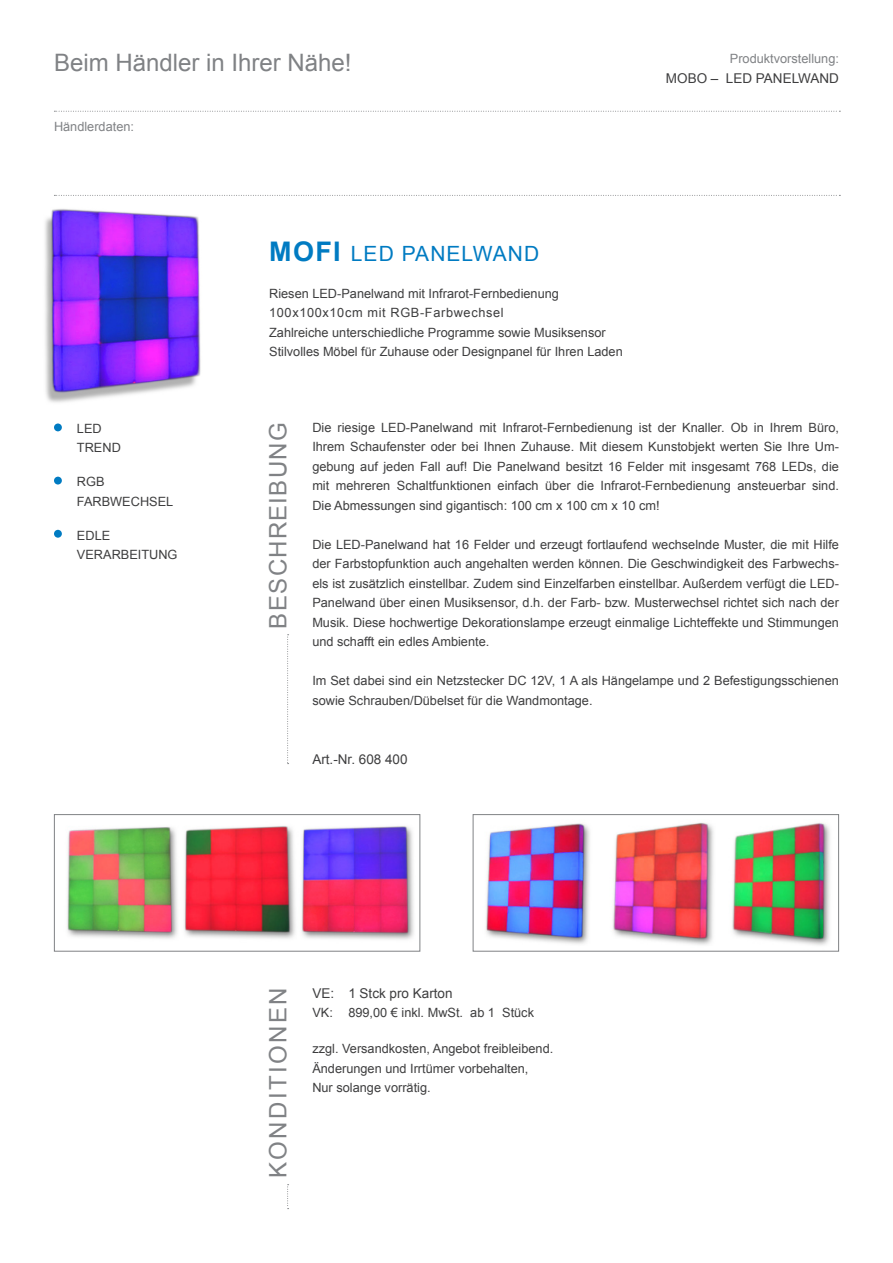
<style>
.page{position:relative;width:893px;height:1263px;background:#fff}
.page>*{position:absolute;margin:0;border:0;box-sizing:border-box;transform-origin:0 0}
.t1{font:24px "Arial";color:#808285}
.t2{font:24px "Arial";letter-spacing:.05em;color:#808285}
.t3{font:24px "Arial";letter-spacing:.1em;color:#808285}
.t4{font:21px "Arial";letter-spacing:.05em;color:#007bc2}
.t5{font:13.5px "Arial";color:#3e3e3f}
.t6{font:12.75px/19.5px "Arial";color:#3e3e3f}
.t7{font:12.75px "Arial";color:#808285}
.s1{font-weight:700;font-size:27px}
</style>
<div class="page">
<svg style="left:54px;top:195px;width:786px;height:1px"></svg>
<svg style="left:54px;top:111px;width:786px;height:1px"></svg>
<svg style="left:287px;top:634px;width:2px;height:130px"></svg>
<div style="left:54px;top:423px;width:8px;height:8px;background:#007bc2;border-radius:50%"></div>
<div style="left:54px;top:477px;width:8px;height:7px;background:#007bc2;border-radius:50%"></div>
<div style="left:54px;top:530px;width:8px;height:8px;background:#007bc2;border-radius:50%"></div>
<svg style="left:287px;top:1184px;width:2px;height:25px"></svg>
<img style="left:485px;top:822px;width:345px;height:124px">
<div style="left:473px;top:814px;width:366px;height:137px;border:1px solid #808285"></div>
<img style="left:45px;top:209px;width:156px;height:194px">
<img style="left:67px;top:826px;width:347px;height:114px">
<div style="left:54px;top:814px;width:366px;height:137px;border:1px solid #808285"></div>
<h1 class="t1" style="left:54px;top:47px;width:299px">Beim Händler in Ihrer Nähe!</h1>
<p class="t7" style="left:54px;top:118px;width:82px">Händlerdaten:</p>
<h2 class="t4" style="left:269px;top:240px;width:272px"><span class="s1">MOFI</span> LED PANELWAND</h2>
<p class="t6" style="left:269px;top:284px;width:355px">Riesen LED-Panelwand mit Infrarot-Fernbedienung 100x100x10cm mit RGB-Farbwechsel<br>Zahlreiche unterschiedliche Programme sowie Musiksensor Stilvolles Möbel für Zuhause oder Designpanel für Ihren Laden</p>
<p class="t7" style="left:730px;top:50px;width:111px">Produktvorstellung:</p>
<p class="t5" style="left:666px;top:69px;width:175px">MOBO – LED PANELWAND</p>
<p class="t6" style="left:77px;top:419px;width:45px">LED<br>TREND</p>
<p class="t6" style="left:77px;top:472px;width:98px">RGB<br>FARBWECHSEL</p>
<p class="t6" style="left:77px;top:526px;width:102px">EDLE<br>VERARBEITUNG</p>
<h1 class="t2" style="left:262px;top:629px;width:208px;rotate:-90deg">BESCHREIBUNG</h1>
<p class="t6" style="left:312px;top:418px;width:528px;text-align:justify">Die riesige LED-Panelwand mit Infrarot-Fernbedienung ist der Knaller. Ob in Ihrem Büro, Ihrem Schaufenster oder bei Ihnen Zuhause. Mit diesem Kunstobjekt werten Sie Ihre Um&shy;gebung auf jeden Fall auf! Die Panelwand besitzt 16 Felder mit insgesamt 768 LEDs, die mit mehreren Schaltfunktionen einfach über die Infrarot-Fernbedienung ansteuerbar sind.<br>Die Abmessungen sind gigantisch: 100 cm x 100 cm x 10 cm!</p>
<p class="t6" style="left:312px;top:535px;width:528px;text-align:justify">Die LED-Panelwand hat 16 Felder und erzeugt fortlaufend wechselnde Muster, die mit Hilfe der Farbstopfunktion auch angehalten werden können. Die Geschwindigkeit des Farbwechs&shy;els ist zusätzlich einstellbar. Zudem sind Einzelfarben einstellbar. Außerdem verfügt die LED-Panelwand über einen Musiksensor, d.h. der Farb- bzw. Musterwechsel richtet sich nach der Musik. Diese hochwertige Dekorationslampe erzeugt einmalige Lichteffekte und Stimmungen und schafft ein edles Ambiente.</p>
<p class="t6" style="left:312px;top:671px;width:528px">Im Set dabei sind ein Netzstecker DC 12V, 1 A als Hängelampe und 2 Befestigungsschienen sowie Schrauben/Dübelset für die Wandmontage.</p>
<p class="t5" style="left:312px;top:750px;width:97px">Art.-Nr. 608 400</p>
<h1 class="t3" style="left:262px;top:1178px;width:192px;rotate:-90deg">KONDITIONEN</h1>
<p class="t5" style="left:312px;top:984px;width:142px">VE: 1 Stck pro Karton</p>
<p class="t6" style="left:312px;top:1003px;width:223px">VK: 899,00 € inkl. MwSt. ab 1 Stück</p>
<p class="t6" style="left:312px;top:1039px;width:242px">zzgl. Versandkosten, Angebot freibleibend.<br>Änderungen und Irrtümer vorbehalten,<br>Nur solange vorrätig.</p>
</div>
